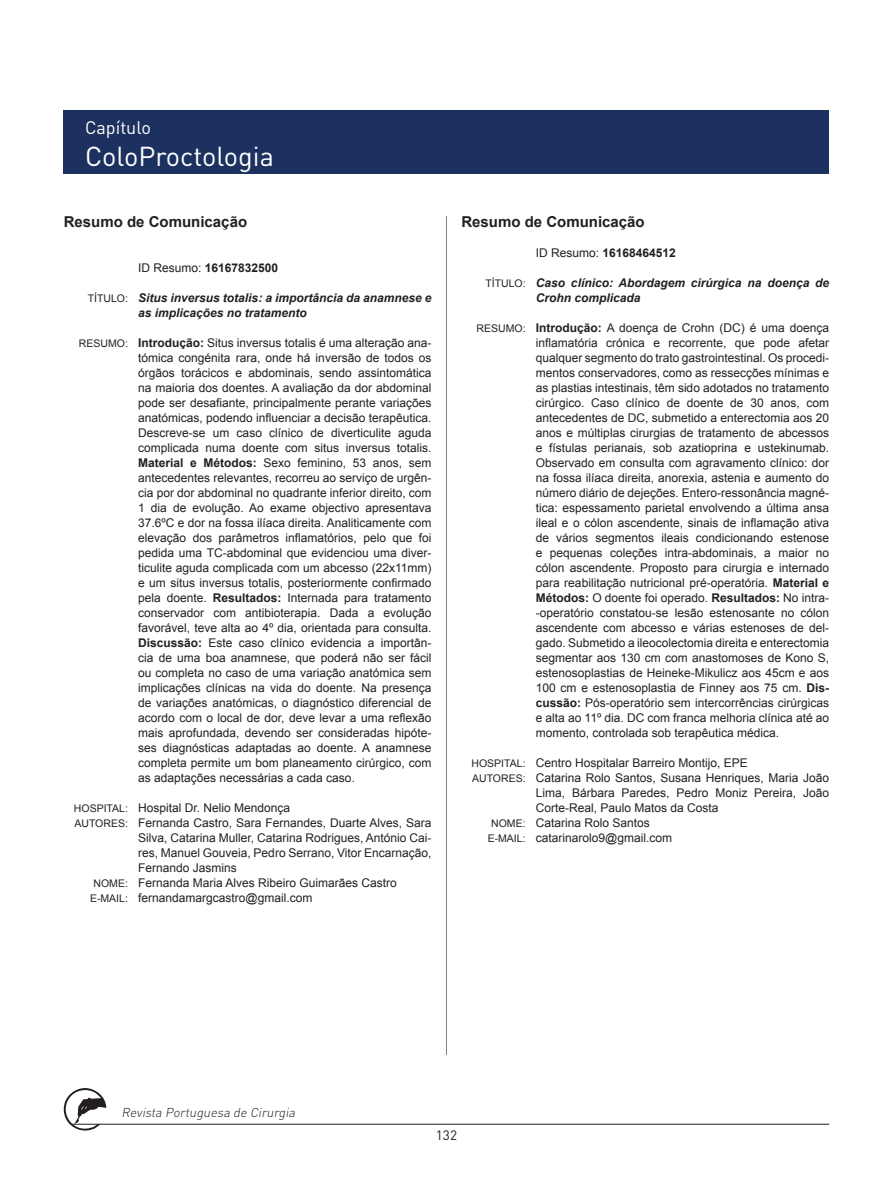
<style>
.page{position:relative;width:893px;height:1191px;background:#fff}
.page>*{position:absolute;margin:0;border:0;box-sizing:border-box;transform-origin:0 0}
.Capitulo_1{font:27px "DIN";color:#fff}
.Capitulo{font:18px "DIN";color:#fff}
.SESSOES{font:700 15px "Arial";color:#231f20}
.t1{font:13.5px "DIN";color:#231f20}
.t2{font:italic 300 12.75px "DIN";color:#231f20}
.TEXTO{font:12px/15px "Arial";color:#231f20;text-align:justify}
.Texto_bol_italico{font:italic 700 12px/15px "Arial";color:#231f20}
.ID{font:700 12px "Arial";color:#231f20}
.s1{font-weight:400}
.s2{font-weight:400;font-style:normal;font-size:10.5px}
.s3{font-size:10.5px}
.s4{font-weight:700}
</style>
<div class="page">
<hr style="left:446px;top:216px;width:1px;height:838px;background:#808285">
<hr style="left:72px;top:1124px;width:757px;height:1px;background:#231f20">
<svg style="left:64px;top:1088px;width:42px;height:42px"></svg>
<div style="left:64px;top:111px;width:765px;height:63px;background:#1c3160"></div>
<p class="Capitulo" style="left:85px;top:116px;width:67px">Capítulo</p>
<p class="Capitulo_1" style="left:85px;top:139px;width:190px">ColoProctologia</p>
<p class="SESSOES" style="left:64px;top:212px;width:185px">Resumo de Comunicação</p>
<p class="ID" style="left:138px;top:260px;width:142px"><span class="s1">ID Resumo:</span> 16167832500</p>
<p class="Texto_bol_italico" style="left:138px;top:290px;width:295px;text-indent:-50px"><span class="s2">TÍTULO:</span> Situs inversus totalis: a importância da anamnese e as implicações no tratamento</p>
<p class="TEXTO" style="left:138px;top:335px;width:295px;text-indent:-59px"><span class="s3">RESUMO:</span> <span class="s4">Introdução:</span> Situs inversus totalis é uma alteração ana&shy;tómica congénita rara, onde há inversão de todos os órgãos torácicos e abdominais, sendo assintomática na maioria dos doentes. A avaliação da dor abdominal pode ser desafiante, principalmente perante variações anatómicas, podendo influenciar a decisão terapêutica.<br>Descreve-se um caso clínico de diverticulite aguda complicada numa doente com situs inversus totalis.<br><span class="s4">Material e Métodos:</span> Sexo feminino, 53 anos, sem antecedentes relevantes, recorreu ao serviço de urgên&shy;cia por dor abdominal no quadrante inferior direito, com 1 dia de evolução. Ao exame objectivo apresentava 37.6ºC e dor na fossa ilíaca direita. Analiticamente com elevação dos parâmetros inflamatórios, pelo que foi pedida uma TC-abdominal que evidenciou uma diver&shy;ticulite aguda complicada com um abcesso (22x11mm) e um situs inversus totalis, posteriormente confirmado pela doente. <span class="s4">Resultados:</span> Internada para tratamento conservador com antibioterapia. Dada a evolução favorável, teve alta ao 4º dia, orientada para consulta.<br><span class="s4">Discussão:</span> Este caso clínico evidencia a importân&shy;cia de uma boa anamnese, que poderá não ser fácil ou completa no caso de uma variação anatómica sem implicações clínicas na vida do doente. Na presença de variações anatómicas, o diagnóstico diferencial de acordo com o local de dor, deve levar a uma reflexão mais aprofundada, devendo ser consideradas hipóte&shy;ses diagnósticas adaptadas ao doente. A anamnese completa permite um bom planeamento cirúrgico, com as adaptações necessárias a cada caso.</p>
<p class="TEXTO" style="left:74px;top:800px;width:218px"><span class="s3">HOSPITAL:</span> Hospital Dr. Nelio Mendonça</p>
<p class="TEXTO" style="left:138px;top:815px;width:295px;text-indent:-64px"><span class="s3">AUTORES:</span> Fernanda Castro, Sara Fernandes, Duarte Alves, Sara Silva, Catarina Muller, Catarina Rodrigues, António Cai&shy;res, Manuel Gouveia, Pedro Serrano, Vitor Encarnação, Fernando Jasmins</p>
<p class="TEXTO" style="left:94px;top:875px;width:305px"><span class="s3">NOME:</span> Fernanda Maria Alves Ribeiro Guimarães Castro</p>
<p class="TEXTO" style="left:90px;top:890px;width:224px"><span class="s3">E-MAIL:</span> fernandamargcastro@gmail.com</p>
<p class="SESSOES" style="left:461px;top:212px;width:185px">Resumo de Comunicação</p>
<p class="ID" style="left:536px;top:245px;width:142px"><span class="s1">ID Resumo:</span> 16168464512</p>
<p class="Texto_bol_italico" style="left:536px;top:275px;width:295px;text-indent:-50px"><span class="s2">TÍTULO:</span> Caso clínico: Abordagem cirúrgica na doença de<br>Crohn complicada</p>
<p class="TEXTO" style="left:536px;top:320px;width:295px;text-indent:-59px"><span class="s3">RESUMO:</span> <span class="s4">Introdução:</span> A doença de Crohn (DC) é uma doença inflamatória crónica e recorrente, que pode afetar qualquer segmento do trato gastrointestinal. Os procedi&shy;mentos conservadores, como as ressecções mínimas e as plastias intestinais, têm sido adotados no tratamento cirúrgico. Caso clínico de doente de 30 anos, com antecedentes de DC, submetido a enterectomia aos 20 anos e múltiplas cirurgias de tratamento de abcessos e fístulas perianais, sob azatioprina e ustekinumab.<br>Observado em consulta com agravamento clínico: dor na fossa ilíaca direita, anorexia, astenia e aumento do número diário de dejeções. Entero-ressonância magné&shy;tica: espessamento parietal envolvendo a última ansa ileal e o cólon ascendente, sinais de inflamação ativa de vários segmentos ileais condicionando estenose e pequenas coleções intra-abdominais, a maior no cólon ascendente. Proposto para cirurgia e internado para reabilitação nutricional pré-operatória. <span class="s4">Material e Métodos:</span> O doente foi operado. <span class="s4">Resultados:</span> No intra--operatório constatou-se lesão estenosante no cólon ascendente com abcesso e várias estenoses de del&shy;gado. Submetido a ileocolectomia direita e enterectomia segmentar aos 130 cm com anastomoses de Kono S, estenosoplastias de Heineke-Mikulicz aos 45cm e aos 100 cm e estenosoplastia de Finney aos 75 cm. <span class="s4">Dis&shy;cussão:</span> Pós-operatório sem intercorrências cirúrgicas e alta ao 11º dia. DC com franca melhoria clínica até ao momento, controlada sob terapêutica médica.</p>
<p class="TEXTO" style="left:471px;top:755px;width:278px"><span class="s3">HOSPITAL:</span> Centro Hospitalar Barreiro Montijo, EPE</p>
<p class="TEXTO" style="left:536px;top:770px;width:295px;text-indent:-64px"><span class="s3">AUTORES:</span> Catarina Rolo Santos, Susana Henriques, Maria João Lima, Bárbara Paredes, Pedro Moniz Pereira, João Corte-Real, Paulo Matos da Costa</p>
<p class="TEXTO" style="left:491px;top:815px;width:160px"><span class="s3">NOME:</span> Catarina Rolo Santos</p>
<p class="TEXTO" style="left:488px;top:830px;width:186px"><span class="s3">E-MAIL:</span> catarinarolo9@gmail.com</p>
<p class="t2" style="left:122px;top:1104px;width:178px">Revista Portuguesa de Cirurgia</p>
<p class="t1" style="left:436px;top:1126px;width:21px">111</p>
</div>
